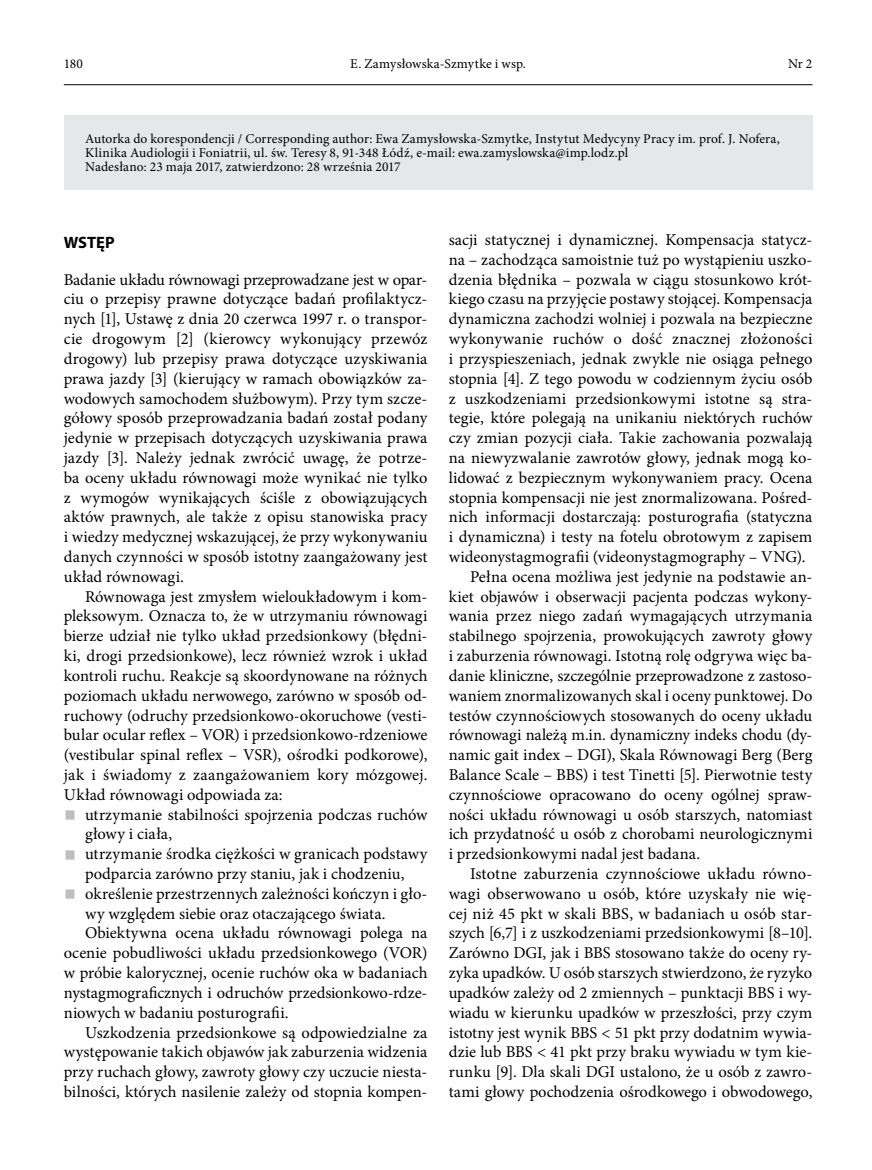
<style>
.page{position:relative;width:872px;height:1170px;background:#fff}
.page>*{position:absolute;margin:0;border:0;box-sizing:border-box;transform-origin:0 0}
.t1{font:16.5px/19.8px "Minion Pro";letter-spacing:.005em;color:#000;text-align:justify}
.t2{font:700 16.5px "Myriad Pro";letter-spacing:-.005em;color:#000}
.t3{font:13.5px/14.2px "Minion Pro";letter-spacing:.01em;color:#000}
.s1{font-size:31.5px;color:#bcbec0}
</style>
<div class="page">
<hr style="left:64px;top:84px;width:748px;height:1px;background:#000">
<div style="left:64px;top:115px;width:748px;height:75px;background:#e6e7e8"></div>
<p class="t3" style="left:64px;top:56px;width:21px">180</p>
<p class="t3" style="left:350px;top:56px;width:177px">E. Zamysłowska-Szmytke i wsp.</p>
<p class="t3" style="left:788px;top:56px;width:26px">Nr 2</p>
<p class="t3" style="left:85px;top:131px;width:696px">Autorka do korespondencji / Corresponding author: Ewa Zamysłowska-Szmytke, Instytut Medycyny Pracy im. prof. J. Nofera,<br>Klinika Audiologii i Foniatrii, ul. św. Teresy 8, 91-348 Łódź, e-mail: ewa.zamyslowska@imp.lodz.pl<br>Nadesłano: 23 maja 2017, zatwierdzono: 28 września 2017</p>
<p class="t2" style="left:64px;top:232px;width:52px">WSTĘP</p>
<p class="t1" style="left:64px;top:269px;width:365px">Badanie układu równowagi przeprowadzane jest w opar&shy;ciu o przepisy prawne dotyczące badań profilaktycz&shy;nych [1], Ustawę z dnia 20 czerwca 1997 r. o transpor&shy;cie drogowym [2] (kierowcy wykonujący przewóz drogowy) lub przepisy prawa dotyczące uzyskiwania prawa jazdy [3] (kierujący w ramach obowiązków za&shy;wodowych samochodem służbowym). Przy tym szcze&shy;gółowy sposób przeprowadzania badań został podany jedynie w przepisach dotyczących uzyskiwania prawa jazdy [3]. Należy jednak zwrócić uwagę, że potrze&shy;ba oceny układu równowagi może wynikać nie tylko z wymogów wynikających ściśle z obowiązujących aktów prawnych, ale także z opisu stanowiska pracy i wiedzy medycznej wskazującej, że przy wykonywaniu danych czynności w sposób istotny zaangażowany jest układ równowagi.</p>
<p class="t1" style="left:64px;top:586px;width:365px;text-indent:21px">Równowaga jest zmysłem wieloukładowym i kom&shy;pleksowym. Oznacza to, że w utrzymaniu równowagi bierze udział nie tylko układ przedsionkowy (błędni&shy;ki, drogi przedsionkowe), lecz również wzrok i układ kontroli ruchu. Reakcje są skoordynowane na różnych poziomach układu nerwowego, zarówno w sposób od&shy;ruchowy (odruchy przedsionkowo-okoruchowe (vesti&shy;bular ocular reflex – VOR) i przedsionkowo-rdzeniowe (vestibular spinal reflex – VSR), ośrodki podkorowe), jak i świadomy z zaangażowaniem kory mózgowej.<br>Układ równowagi odpowiada za:</p>
<p class="t1" style="left:85px;top:804px;width:344px;text-indent:-21px"><span class="s1">■</span> utrzymanie stabilności spojrzenia podczas ruchów głowy i ciała,</p>
<p class="t1" style="left:64px;top:844px;width:365px;text-align:center"><span class="s1">■</span> utrzymanie środka ciężkości w granicach podstawy podparcia zarówno przy staniu, jak i chodzeniu,</p>
<p class="t1" style="left:64px;top:883px;width:365px"><span class="s1">■</span> określenie przestrzennych zależności kończyn i gło-</p>
<p class="t1" style="left:85px;top:903px;width:302px">wy względem siebie oraz otaczającego świata.</p>
<p class="t1" style="left:85px;top:923px;width:344px">Obiektywna ocena układu równowagi polega na</p>
<p class="t1" style="left:64px;top:943px;width:365px">ocenie pobudliwości układu przedsionkowego (VOR)</p>
<p class="t1" style="left:64px;top:962px;width:365px">w próbie kalorycznej, ocenie ruchów oka w badaniach</p>
<p class="t1" style="left:64px;top:982px;width:365px">nystagmograficznych i odruchów przedsionkowo-rdze-</p>
<p class="t1" style="left:64px;top:1002px;width:226px">niowych w badaniu posturografii.</p>
<p class="t1" style="left:85px;top:1022px;width:344px">Uszkodzenia przedsionkowe są odpowiedzialne za</p>
<p class="t1" style="left:64px;top:1042px;width:365px">występowanie takich objawów jak zaburzenia widzenia</p>
<p class="t1" style="left:64px;top:1061px;width:365px">przy ruchach głowy, zawroty głowy czy uczucie niesta-</p>
<p class="t1" style="left:64px;top:1081px;width:365px">bilności, których nasilenie zależy od stopnia kompen-</p>
<p class="t1" style="left:449px;top:230px;width:365px">sacji statycznej i dynamicznej. Kompensacja statycz-</p>
<p class="t1" style="left:449px;top:250px;width:365px">na – zachodząca samoistnie tuż po wystąpieniu uszko-</p>
<p class="t1" style="left:449px;top:269px;width:365px">dzenia błędnika – pozwala w ciągu stosunkowo krót-</p>
<p class="t1" style="left:449px;top:289px;width:365px">kiego czasu na przyjęcie postawy stojącej. Kompensacja</p>
<p class="t1" style="left:449px;top:309px;width:365px">dynamiczna zachodzi wolniej i pozwala na bezpieczne</p>
<p class="t1" style="left:449px;top:329px;width:365px">wykonywanie ruchów o dość znacznej złożoności</p>
<p class="t1" style="left:449px;top:349px;width:365px">i przyspieszeniach, jednak zwykle nie osiąga pełnego</p>
<p class="t1" style="left:449px;top:368px;width:365px">stopnia [4]. Z tego powodu w codziennym życiu osób</p>
<p class="t1" style="left:449px;top:388px;width:365px">z uszkodzeniami przedsionkowymi istotne są stra-</p>
<p class="t1" style="left:449px;top:408px;width:365px">tegie, które polegają na unikaniu niektórych ruchów</p>
<p class="t1" style="left:449px;top:428px;width:365px">czy zmian pozycji ciała. Takie zachowania pozwalają</p>
<p class="t1" style="left:449px;top:448px;width:365px">na niewyzwalanie zawrotów głowy, jednak mogą ko-</p>
<p class="t1" style="left:449px;top:467px;width:365px">lidować z bezpiecznym wykonywaniem pracy. Ocena</p>
<p class="t1" style="left:449px;top:487px;width:365px">stopnia kompensacji nie jest znormalizowana. Pośred-</p>
<p class="t1" style="left:449px;top:507px;width:365px">nich informacji dostarczają: posturografia (statyczna</p>
<p class="t1" style="left:449px;top:527px;width:365px">i dynamiczna) i testy na fotelu obrotowym z zapisem</p>
<p class="t1" style="left:449px;top:547px;width:358px">wideonystagmografii (videonystagmography – VNG).</p>
<p class="t1" style="left:470px;top:566px;width:344px">Pełna ocena możliwa jest jedynie na podstawie an-</p>
<p class="t1" style="left:449px;top:586px;width:365px">kiet objawów i obserwacji pacjenta podczas wykony-</p>
<p class="t1" style="left:449px;top:606px;width:365px">wania przez niego zadań wymagających utrzymania</p>
<p class="t1" style="left:449px;top:626px;width:365px">stabilnego spojrzenia, prowokujących zawroty głowy</p>
<p class="t1" style="left:449px;top:646px;width:365px">i zaburzenia równowagi. Istotną rolę odgrywa więc ba-</p>
<p class="t1" style="left:449px;top:665px;width:365px">danie kliniczne, szczególnie przeprowadzone z zastoso-</p>
<p class="t1" style="left:449px;top:685px;width:365px">waniem znormalizowanych skal i oceny punktowej. Do</p>
<p class="t1" style="left:449px;top:705px;width:365px">testów czynnościowych stosowanych do oceny układu</p>
<p class="t1" style="left:449px;top:725px;width:365px">równowagi należą m.in. dynamiczny indeks chodu (dy-</p>
<p class="t1" style="left:449px;top:745px;width:365px">namic gait index – DGI), Skala Równowagi Berg (Berg</p>
<p class="t1" style="left:449px;top:764px;width:365px">Balance Scale – BBS) i test Tinetti [5]. Pierwotnie testy</p>
<p class="t1" style="left:449px;top:784px;width:365px">czynnościowe opracowano do oceny ogólnej spraw-</p>
<p class="t1" style="left:449px;top:804px;width:365px">ności układu równowagi u osób starszych, natomiast</p>
<p class="t1" style="left:449px;top:824px;width:365px">ich przydatność u osób z chorobami neurologicznymi</p>
<p class="t1" style="left:449px;top:844px;width:253px">i przedsionkowymi nadal jest badana.</p>
<p class="t1" style="left:470px;top:863px;width:344px">Istotne zaburzenia czynnościowe układu równo-</p>
<p class="t1" style="left:449px;top:883px;width:365px">wagi obserwowano u osób, które uzyskały nie wię-</p>
<p class="t1" style="left:449px;top:903px;width:365px">cej niż 45 pkt w skali BBS, w badaniach u osób star-</p>
<p class="t1" style="left:449px;top:923px;width:365px">szych [6,7] i z uszkodzeniami przedsionkowymi [8–10].</p>
<p class="t1" style="left:449px;top:943px;width:365px">Zarówno DGI, jak i BBS stosowano także do oceny ry-</p>
<p class="t1" style="left:449px;top:962px;width:365px">zyka upadków. U osób starszych stwierdzono, że ryzyko</p>
<p class="t1" style="left:449px;top:982px;width:365px">upadków zależy od 2 zmiennych – punktacji BBS i wy-</p>
<p class="t1" style="left:449px;top:1002px;width:365px">wiadu w kierunku upadków w przeszłości, przy czym</p>
<p class="t1" style="left:449px;top:1022px;width:365px">istotny jest wynik BBS &lt; 51 pkt przy dodatnim wywia-</p>
<p class="t1" style="left:449px;top:1042px;width:365px">dzie lub BBS &lt; 41 pkt przy braku wywiadu w tym kie-</p>
<p class="t1" style="left:449px;top:1061px;width:365px">runku [9]. Dla skali DGI ustalono, że u osób z zawro-</p>
<p class="t1" style="left:449px;top:1081px;width:365px">tami głowy pochodzenia ośrodkowego i obwodowego,</p>
</div>
